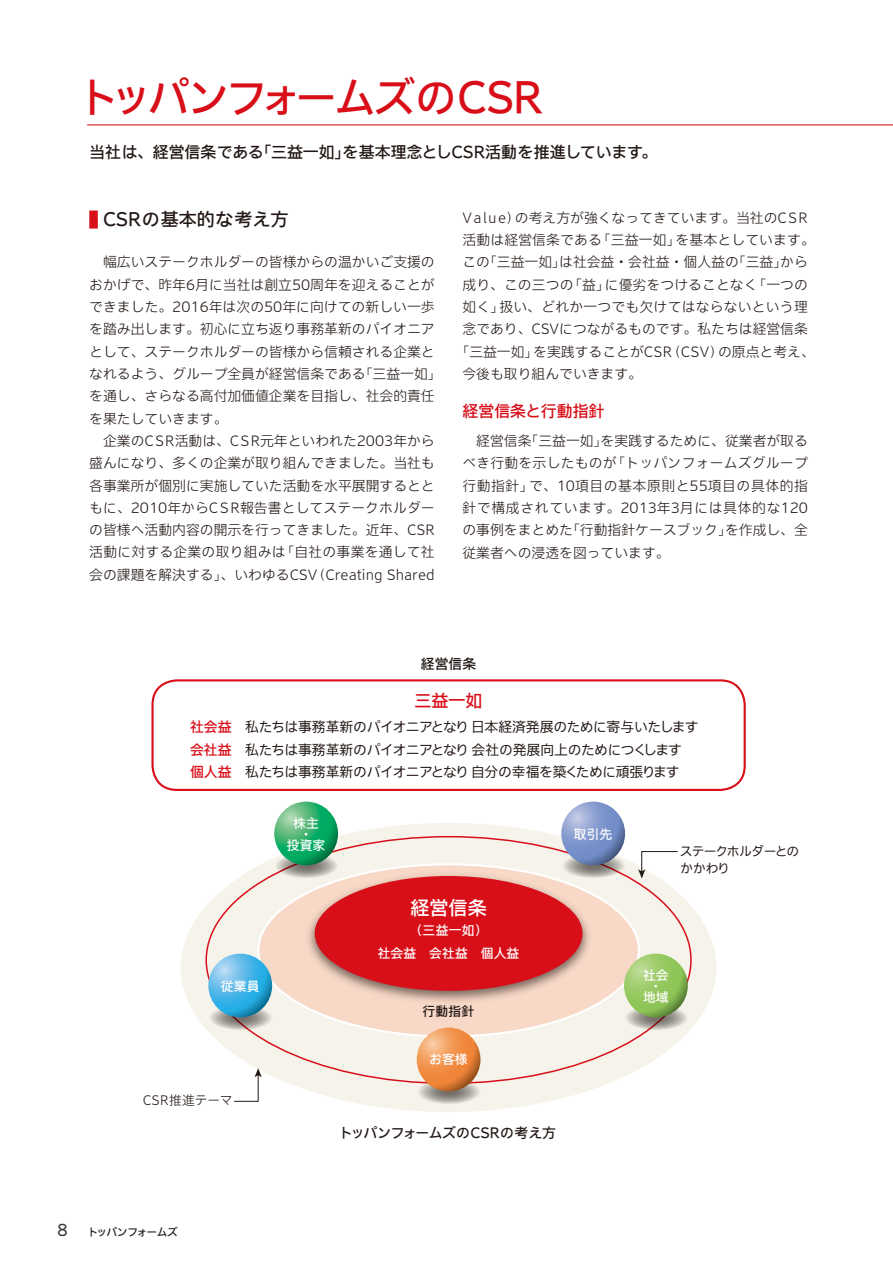
<style>
.page{position:relative;width:893px;height:1263px;background:#fff}
.page>*{position:absolute;margin:0;border:0;box-sizing:border-box;transform-origin:0 0}
.t1{font:500 41.4px "Iwa UCDA Goth Std";letter-spacing:-.06em;color:#d80e19}
.t2{font:500 19.2px "Iwa UCDA Goth Std";color:#fff}
.t3{font:500 18px "Iwa UCDA Goth Std";letter-spacing:.01em;color:#231916}
.t4{font:500 16.95px "Iwa UCDA Goth Std";color:#d80e19}
.t5{font:500 15.9px "Iwa UCDA Goth Std";color:#231916}
.t6{font:500 15.9px "Iwa UCDA Goth Std";color:#d80e19}
.t7{font:100 15.9px "Iwa UCDA Goth Std";color:#3f3b3a}
.t8{font:300 13.8px/22.4px "Iwa UCDA Goth Std";color:#231916}
.t9{font:100 13.8px/22.4px "Iwa UCDA Goth Std";letter-spacing:-.03em;color:#231916}
.t10{font:300 13.8px "Iwa UCDA Goth Std";letter-spacing:.05em;color:#231916}
.t11{font:500 13.8px "Iwa UCDA Goth Std";color:#231916}
.t12{font:500 12.75px/10.8px "Iwa UCDA Goth Std";letter-spacing:.01em;color:#fff;text-align:center}
.t13{font:100 12.75px/17px "Iwa UCDA Goth Std";letter-spacing:-.07em;color:#231916}
.t14{font:300 12.75px "Iwa UCDA Goth Std";letter-spacing:.025em;color:#231916}
.t15{font:500 12.75px "Iwa UCDA Goth Std";color:#231916}
.t16{font:500 10.65px "Iwa UCDA Goth Std";letter-spacing:-.05em;color:#231916}
.s1{font-weight:500;color:#d80e19}
</style>
<div class="page">
<div style="left:151px;top:679px;width:595px;height:112px;border:2px solid #d80e19;border-radius:24px"></div>
<div style="left:181px;top:823px;width:535px;height:289px;background:#f6f3ea;border-radius:50%"></div>
<svg style="left:257px;top:863px;width:383px;height:174px;fill:#f8d9c8"></svg>
<img style="left:302px;top:867px;width:293px;height:141px">
<div style="left:315px;top:876px;width:268px;height:115px;background:#d80e19;border-radius:50%"></div>
<svg style="left:638px;top:851px;width:40px;height:27px"></svg>
<svg style="left:234px;top:1068px;width:28px;height:34px"></svg>
<svg style="left:210px;top:1005px;width:62px;height:25px"></svg>
<svg style="left:624px;top:1005px;width:63px;height:25px"></svg>
<svg style="left:561px;top:853px;width:64px;height:25px"></svg>
<svg style="left:417px;top:1078px;width:63px;height:26px"></svg>
<svg style="left:274px;top:853px;width:64px;height:25px"></svg>
<svg style="left:417px;top:1027px;width:63px;height:64px;background:#e98f4d"></svg>
<svg style="left:624px;top:954px;width:64px;height:63px;background:#93c361"></svg>
<svg style="left:561px;top:801px;width:64px;height:64px;background:#8196c8"></svg>
<svg style="left:274px;top:801px;width:64px;height:64px;background:#31ae6f"></svg>
<svg style="left:208px;top:954px;width:64px;height:63px;background:#4bb2e1"></svg>
<div style="left:89px;top:210px;width:9px;height:19px;background:#d80e19"></div>
<hr style="left:87px;top:124px;width:806px;height:1px;background:#d80e19">
<h1 class="t1" style="left:79px;top:67px;width:466px">トッパンフォームズのCSR</h1>
<p class="t5" style="left:342px;top:140px;width:317px">を基本理念としCSR活動を推進しています。</p>
<p class="t5" style="left:89px;top:140px;width:176px">当社は、経営信条である</p>
<p class="t5" style="left:255px;top:140px;width:97px">「三益一如」</p>
<h3 class="t3" style="left:103px;top:206px;width:187px">CSRの基本的な考え方</h3>
<p class="t8" style="left:103px;top:250px;width:333px">幅広いステークホルダーの皆様からの温かいご支援の</p>
<p class="t8" style="left:89px;top:272px;width:347px">おかげで、昨年6月に当社は創立50周年を迎えることが</p>
<p class="t8" style="left:89px;top:295px;width:347px">できました。2016年は次の50年に向けての新しい一歩</p>
<p class="t8" style="left:89px;top:317px;width:347px">を踏み出します。初心に立ち返り事務革新のパイオニア</p>
<p class="t8" style="left:89px;top:339px;width:347px">として、ステークホルダーの皆様から信頼される企業と</p>
<p class="t8" style="left:359px;top:362px;width:84px">「三益一如「</p>
<p class="t8" style="left:89px;top:362px;width:347px">なれるよう、グループ全員が経営信条である<br>を通し、さらなる高付加価値企業を目指し、社会的責任を果たしていきます。</p>
<p class="t8" style="left:89px;top:429px;width:347px;text-align:right">企業のCSR活動は、CSR元年といわれた2003年から盛んになり、多くの企業が取り組んできました。当社も各事業所が個別に実施していた活動を水平展開するとともに、2010年からCSR報告書としてステークホルダーの皆様へ活動内容の開示を行ってきました。近年、CSR「自社の事業を通して社</p>
<p class="t8" style="left:89px;top:540px;width:198px">活動に対する企業の取り組みは</p>
<p class="t8" style="left:89px;top:563px;width:230px">会の課題を解決する」、いわゆるCSV</p>
<p class="t8" style="left:312px;top:563px;width:125px">（Creating Shared</p>
<p class="t8" style="left:515px;top:205px;width:295px">の考え方が強くなってきています。当社のCSR</p>
<p class="t8" style="left:462px;top:205px;width:59px">Value）</p>
<p class="t8" style="left:462px;top:228px;width:141px">活動は経営信条である</p>
<p class="t8" style="left:597px;top:228px;width:85px">「三益一如」</p>
<p class="t8" style="left:675px;top:228px;width:141px">を基本としています。</p>
<p class="t8" style="left:559px;top:250px;width:181px">は社会益・会社益・個人益の</p>
<p class="t8" style="left:483px;top:250px;width:84px">「三益一如」</p>
<p class="t8" style="left:732px;top:250px;width:57px">「三益」</p>
<p class="t8" style="left:780px;top:250px;width:29px">から</p>
<p class="t8" style="left:462px;top:250px;width:29px">この</p>
<p class="t8" style="left:605px;top:272px;width:154px">に優劣をつけることなく</p>
<p class="t8" style="left:568px;top:272px;width:43px">「益」</p>
<p class="t8" style="left:499px;top:272px;width:310px;text-indent:-37px">成り、この三つの<br>扱い、どれか一つでも欠けてはならないという理</p>
<p class="t8" style="left:752px;top:272px;width:57px">「一つの</p>
<p class="t8" style="left:462px;top:295px;width:43px">如く」</p>
<p class="t8" style="left:462px;top:317px;width:347px">念であり、CSVにつながるものです。私たちは経営信条</p>
<p class="t8" style="left:718px;top:339px;width:98px">の原点と考え、</p>
<p class="t8" style="left:533px;top:339px;width:140px">を実践することがCSR</p>
<p class="t8" style="left:462px;top:339px;width:181px;text-indent:-7px">「三益一如」<br>今後も取り組んでいきます。</p>
<p class="t6" style="left:462px;top:400px;width:144px">経営信条と行動指針</p>
<p class="t8" style="left:601px;top:429px;width:209px">を実践するために、従業者が取る</p>
<p class="t8" style="left:667px;top:339px;width:58px">（CSV）</p>
<p class="t8" style="left:476px;top:429px;width:57px">経営信条</p>
<p class="t8" style="left:525px;top:429px;width:84px">「三益一如」</p>
<p class="t8" style="left:611px;top:451px;width:198px">「トッパンフォームズグループ</p>
<p class="t8" style="left:529px;top:451px;width:280px;text-indent:-67px">べき行動を示したものが<br>で、10項目の基本原則と55項目の具体的指</p>
<p class="t8" style="left:462px;top:473px;width:73px">行動指針」</p>
<p class="t10" style="left:462px;top:498px;width:347px">針で構成されています。2013年3月には具体的な120</p>
<p class="t8" style="left:725px;top:518px;width:84px">を作成し、全</p>
<p class="t8" style="left:566px;top:518px;width:167px">「行動指針ケースブック」</p>
<p class="t8" style="left:462px;top:518px;width:209px">の事例をまとめた<br>従業者への浸透を図っています。</p>
<p class="t11" style="left:421px;top:654px;width:57px">経営信条</p>
<p class="t4" style="left:415px;top:688px;width:70px">三益一如</p>
<p class="t9" style="left:190px;top:715px;width:510px"><span class="s1">社会益</span>　私たちは事務革新のパイオニアとなり日本経済発展のために寄与いたします<span class="s1">会社益</span>　私たちは事務革新のパイオニアとなり会社の発展向上のためにつくします<span class="s1">個人益</span>　私たちは事務革新のパイオニアとなり自分の幸福を築くために頑張ります</p>
<p class="t12" style="left:221px;top:980px;width:40px">従業員</p>
<p class="t14" style="left:143px;top:1091px;width:92px">CSR推進テーマ</p>
<p class="t12" style="left:287px;top:811px;width:40px;line-height:21.8px">株主投資家</p>
<p class="t12" style="left:300px;top:828px;width:14px">・</p>
<h2 class="t2" style="left:410px;top:894px;width:78px">経営信条</h2>
<p class="t12" style="left:378px;top:918px;width:143px;line-height:22.8px">（三益一如(<br>社会益　会社益　個人益</p>
<p class="t15" style="left:422px;top:1001px;width:53px">行動指針</p>
<p class="t12" style="left:429px;top:1052px;width:40px">お客様</p>
<p class="t12" style="left:574px;top:828px;width:40px">取引先</p>
<p class="t11" style="left:339px;top:1123px;width:219px">トッパンフォームズのCSRの考え方</p>
<p class="t13" style="left:680px;top:842px;width:121px">ステークホルダーとのかかわり</p>
<p class="t12" style="left:643px;top:969px;width:27px">社会・地域</p>
<p class="t7" style="left:57px;top:1218px;width:12px">8</p>
<p class="t16" style="left:88px;top:1224px;width:91px">トッパンフォームズ</p>
</div>
